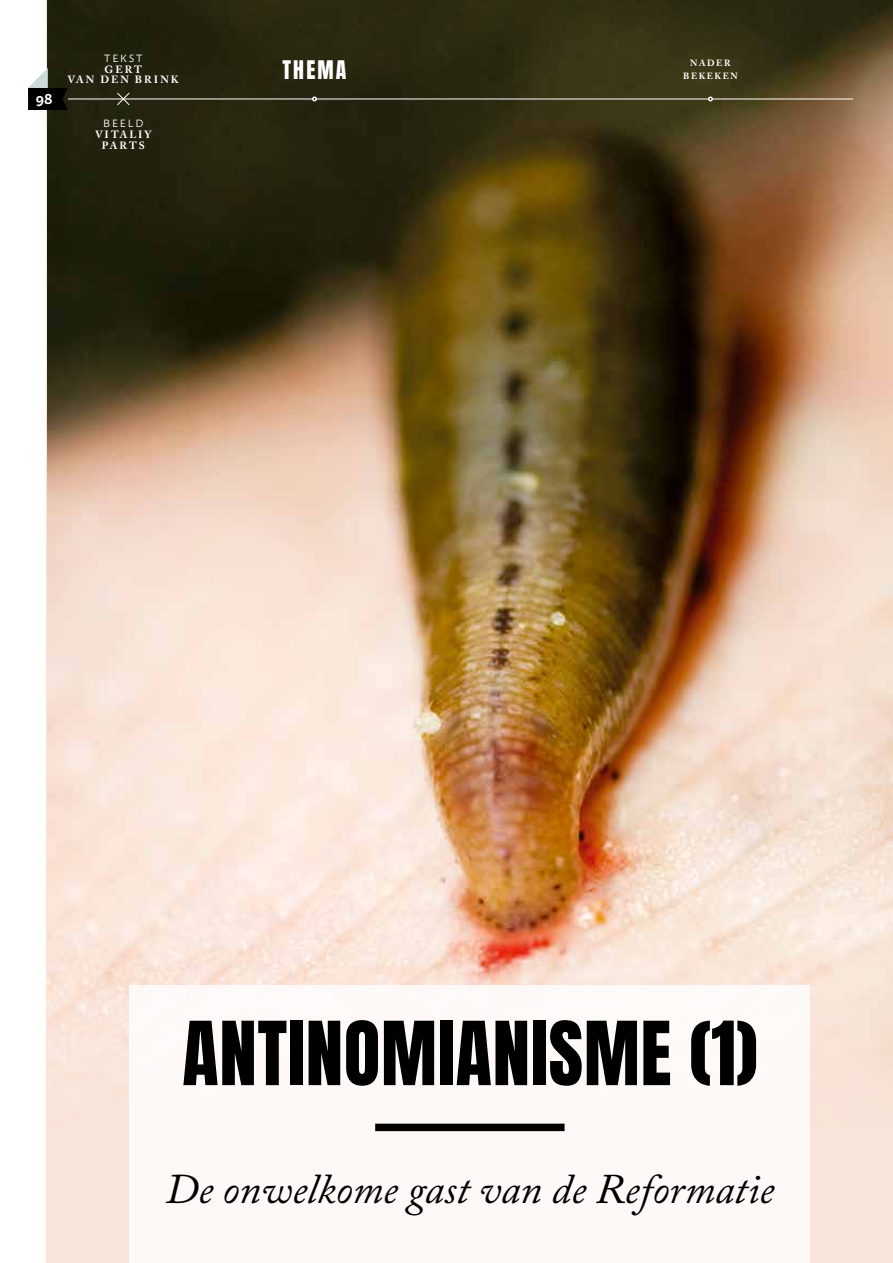
<style>
.page{position:relative;width:893px;height:1263px;background:#fff}
.page>*{position:absolute;margin:0;border:0;box-sizing:border-box;transform-origin:0 0}
.t1{font:75px "Anton";letter-spacing:.01em;color:#000}
.t2{font:italic 42px "Adobe Caslon Pro";color:#000}
.t3{font:21.75px "Anton";letter-spacing:.1em;color:#fff}
.t4{font:600 15px "Macho";color:#fff}
.t5{font:700 10.5px/10.9px "Adobe Caslon Pro";letter-spacing:.195em;color:#fff;text-align:center}
.t6{font:10.5px "Macho";letter-spacing:.18em;color:#fff}
.t7{font:700 9px/13.5px "Adobe Caslon Pro";letter-spacing:.165em;color:#fff;text-align:center}
</style>
<div class="page">
<div style="left:47px;top:0;width:846px;height:1263px;background:#f9e4d9"></div>
<img style="left:48px;top:0;width:845px;height:1127px">
<div style="left:130px;top:985px;width:680px;height:278px;background:#fdf9f7"></div>
<div style="left:375px;top:1123px;width:190px;height:8px;background:#000"></div>
<svg style="left:116px;top:92px;width:14px;height:14px"></svg>
<svg style="left:28px;top:68px;width:40px;height:42px;background:#3e413b"></svg>
<hr style="left:68px;top:99px;width:785px;height:1px;background:#fff">
<svg style="left:708px;top:97px;width:5px;height:4px"></svg>
<svg style="left:312px;top:97px;width:5px;height:4px"></svg>
<p class="t4" style="left:36px;top:85px;width:18px">98</p>
<p class="t6" style="left:104px;top:49px;width:40px">TEKST</p>
<p class="t5" style="left:68px;top:63px;width:112px">GERT<br>VAN DEN BRINK</p>
<p class="t6" style="left:103px;top:114px;width:42px">BEELD</p>
<p class="t5" style="left:95px;top:129px;width:57px">VITALIY<br>PARTS</p>
<p class="t3" style="left:282px;top:59px;width:65px">THEMA</p>
<p class="t7" style="left:683px;top:56px;width:56px">NADER<br>BEKEKEN</p>
<h1 class="t1" style="left:182px;top:1015px;width:577px">ANTINOMIANISME (1)</h1>
<p class="t2" style="left:166px;top:1164px;width:610px">De onwelkome gast van de Reformatie</p>
</div>
